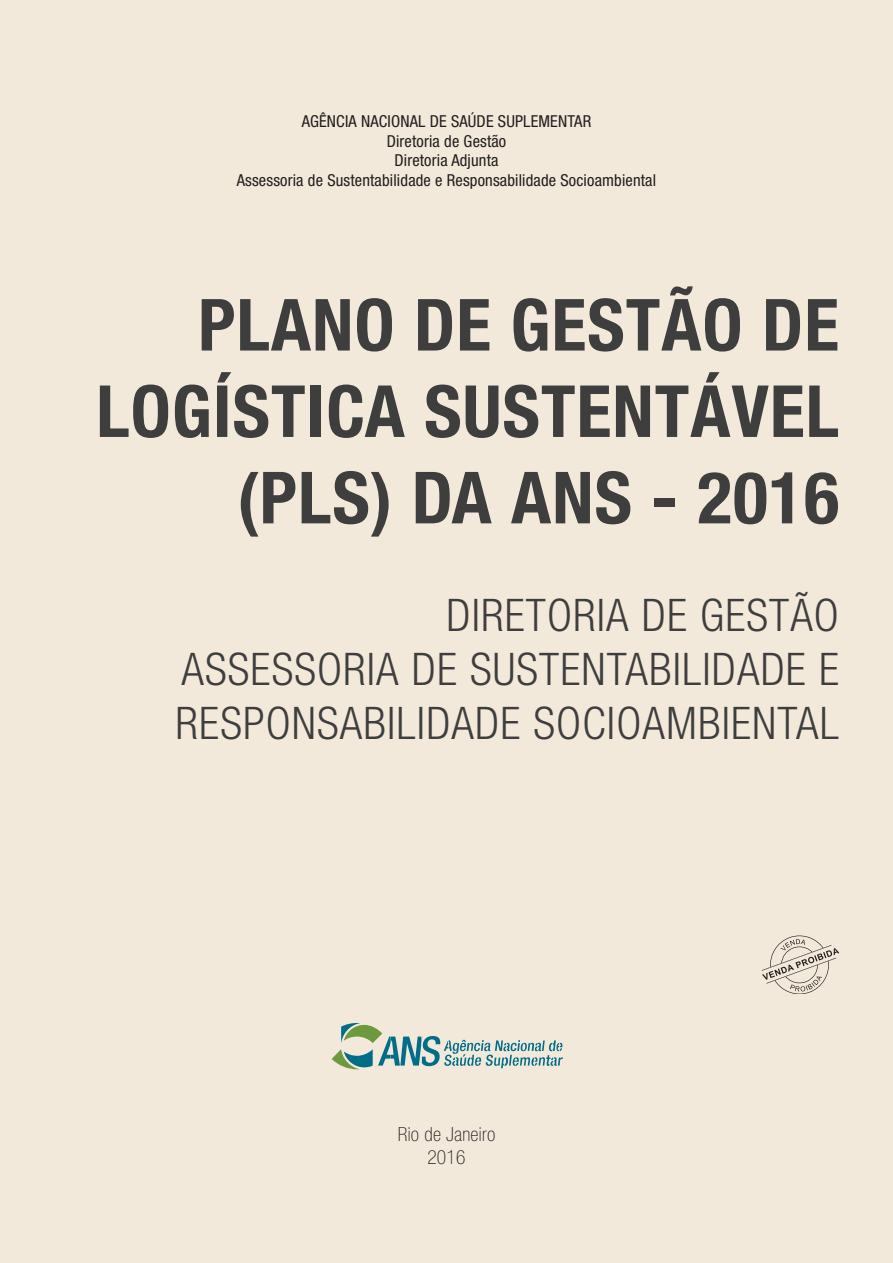
<style>
.page{position:relative;width:893px;height:1263px;background:#f2e9da}
.page>*{position:absolute;margin:0;border:0;box-sizing:border-box;transform-origin:0 0}
.texto{font:700 condensed 72px "Helvetica Neue";letter-spacing:.015em;color:#3e3e3f}
.titulo_principal{font:300 condensed 45px/54px "Helvetica Neue";letter-spacing:.025em;color:#3e3e3f}
.texto-2{font:100 condensed 19.5px "Helvetica Neue";letter-spacing:.015em;color:#231f20}
.texto-3{font:condensed 16.5px "Helvetica Neue";letter-spacing:.01em;color:#231f20}
</style>
<div class="page">
<svg style="left:332px;top:1023px;width:231px;height:46px"></svg>
<svg style="left:761px;top:935px;width:78px;height:59px"></svg>
<p class="texto-3" style="left:302px;top:111px;width:291px">AGÊNCIA NACIONAL DE SAÚDE SUPLEMENTAR</p>
<p class="texto-3" style="left:387px;top:131px;width:121px">Diretoria de Gestão</p>
<p class="texto-3" style="left:394px;top:151px;width:106px">Diretoria Adjunta</p>
<p class="texto-3" style="left:237px;top:171px;width:421px">Assessoria de Sustentabilidade e Responsabilidade Socioambiental</p>
<p class="texto" style="left:198px;top:281px;width:642px">PLANO DE GESTÃO DE</p>
<p class="texto" style="left:96px;top:368px;width:744px">LOGÍSTICA SUSTENTÁVEL</p>
<p class="texto" style="left:237px;top:454px;width:603px">(PLS) DA ANS - 2016</p>
<p class="titulo_principal" style="left:446px;top:588px;width:394px">DIRETORIA DE GESTÃO</p>
<p class="titulo_principal" style="left:176px;top:642px;width:665px">ASSESSORIA DE SUSTENTABILIDADE E<br>RESPONSABILIDADE SOCIOAMBIENTAL</p>
<p class="texto-2" style="left:398px;top:1123px;width:99px">Rio de Janeiro</p>
<p class="texto-2" style="left:427px;top:1146px;width:40px">2016</p>
</div>
